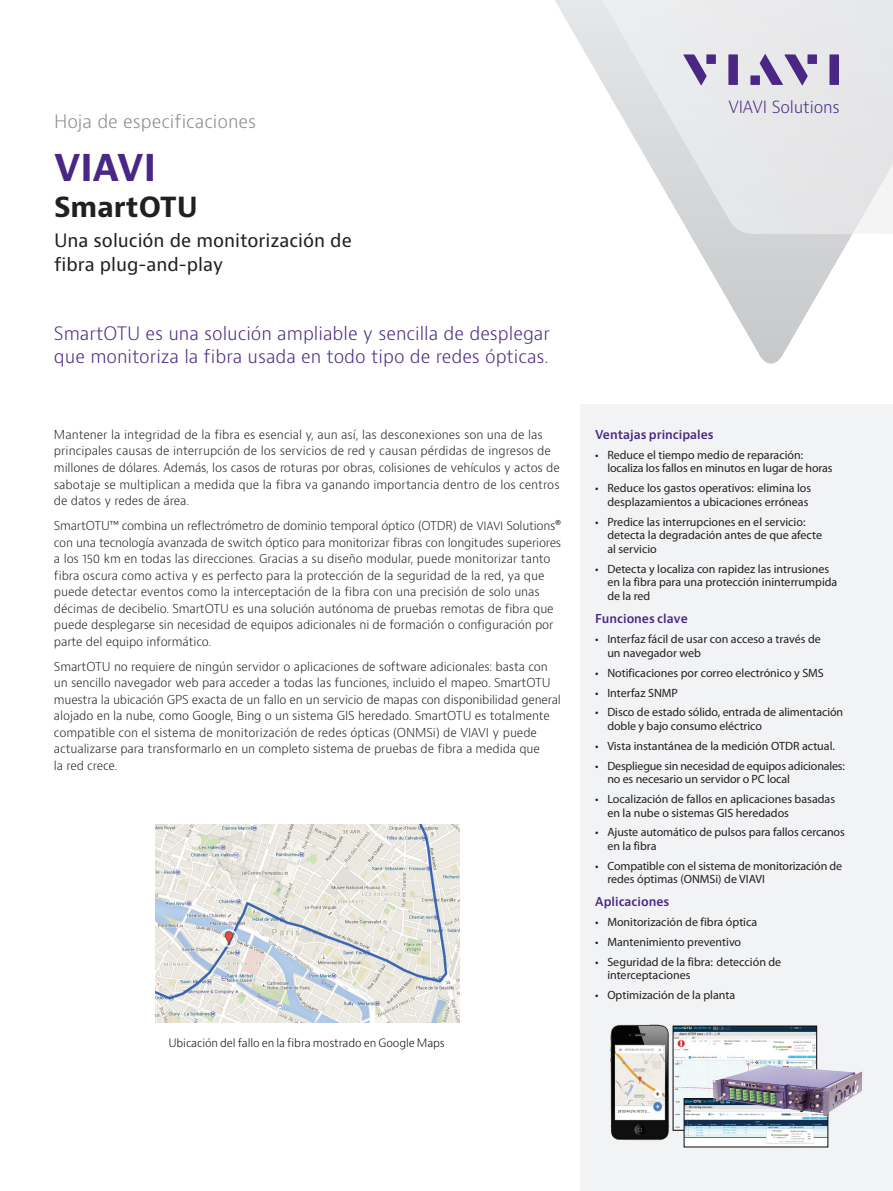
<style>
.page{position:relative;width:893px;height:1191px;background:#fff}
.page>*{position:absolute;margin:0;border:0;box-sizing:border-box;transform-origin:0 0}
.t1{font:700 36px "Bernino Sans";color:#4a2785}
.t2{font:700 27px "Bernino Sans";color:#231f20}
.t3{font:300 18px/22.5px "Bernino Sans";color:#4a2785}
.t4{font:18px/24px "Bernino Sans";color:#231f20}
.t5{font:300 18px "Bernino Sans";color:#87898c}
.t6{font:300 16.35px "Bernino Sans";letter-spacing:-.01em;color:#4a2785}
.t7{font:300 12px/16.5px "Bernino Sans";letter-spacing:-.01em;color:#231f20}
.t8{font:12px/13.5px "Myriad Pro";color:#231f20}
.t9{font:600 12px "Bernino Sans";color:#4a2785}
.t10{font:300 11.25px "Bernino Sans";letter-spacing:-.01em;color:#110a0c}
</style>
<div class="page">
<svg style="left:690px;top:234px;width:162px;height:130px"></svg>
<svg style="left:555px;top:0;width:338px;height:234px"></svg>
<svg style="left:683px;top:54px;width:24px;height:31px"></svg>
<div style="left:706px;top:54px;width:10px;height:10px;background:#4a2785"></div>
<div style="left:728px;top:54px;width:10px;height:31px;background:#4a2785"></div>
<div style="left:807px;top:54px;width:10px;height:10px;background:#4a2785"></div>
<div style="left:829px;top:54px;width:10px;height:31px;background:#4a2785"></div>
<svg style="left:760px;top:54px;width:48px;height:31px"></svg>
<div style="left:750px;top:75px;width:10px;height:10px;background:#4a2785"></div>
<div style="left:580px;top:404px;width:313px;height:787px;background:#f2f3f4"></div>
<img style="left:675px;top:1028px;width:140px;height:100px">
<div style="left:673px;top:1026px;width:144px;height:104px;border:1px solid #110a0c"></div>
<img style="left:686px;top:1100px;width:140px;height:45px">
<div style="left:684px;top:1098px;width:144px;height:49px;border:1px solid #110a0c"></div>
<img style="left:712px;top:1065px;width:151px;height:51px">
<img style="left:610px;top:1024px;width:60px;height:117px">
<img style="left:155px;top:824px;width:305px;height:198px">
<h3 class="t5" style="left:54px;top:109px;width:204px">Hoja de especificaciones</h3>
<h1 class="t1" style="left:54px;top:144px;width:104px">VIAVI</h1>
<h2 class="t2" style="left:54px;top:189px;width:145px">SmartOTU</h2>
<h3 class="t4" style="left:54px;top:228px;width:299px">Una solución de monitorización de fibra plug-and-play</h3>
<h3 class="t3" style="left:54px;top:323px;width:498px">SmartOTU es una solución ampliable y sencilla de desplegar que monitoriza la fibra usada en todo tipo de redes ópticas.</h3>
<p class="t7" style="left:54px;top:426px;width:507px">Mantener la integridad de la fibra es esencial y, aun así, las desconexiones son una de las principales causas de interrupción de los servicios de red y causan pérdidas de ingresos de millones de dólares. Además, los casos de roturas por obras, colisiones de vehículos y actos de sabotaje se multiplican a medida que la fibra va ganando importancia dentro de los centros de datos y redes de área.</p>
<p class="t7" style="left:54px;top:517px;width:509px">SmartOTU™ combina un reflectrómetro de dominio temporal óptico (OTDR) de VIAVI Solutions® con una tecnología avanzada de switch óptico para monitorizar fibras con longitudes superiores a los 150 km en todas las direcciones. Gracias a su diseño modular, puede monitorizar tanto fibra oscura como activa y es perfecto para la protección de la seguridad de la red, ya que puede detectar eventos como la interceptación de la fibra con una precisión de solo unas décimas de decibelio. SmartOTU es una solución autónoma de pruebas remotas de fibra que puede desplegarse sin necesidad de equipos adicionales ni de formación o configuración por parte del equipo informático.</p>
<p class="t7" style="left:54px;top:658px;width:508px">SmartOTU no requiere de ningún servidor o aplicaciones de software adicionales: basta con un sencillo navegador web para acceder a todas las funciones, incluido el mapeo. SmartOTU muestra la ubicación GPS exacta de un fallo en un servicio de mapas con disponibilidad general alojado en la nube, como Google, Bing o un sistema GIS heredado. SmartOTU es totalmente compatible con el sistema de monitorización de redes ópticas (ONMSi) de VIAVI y puede actualizarse para transformarlo en un completo sistema de pruebas de fibra a medida que<br>la red crece.</p>
<p class="t10" style="left:168px;top:1035px;width:278px">Ubicación del fallo en la fibra mostrado en Google Maps</p>
<h3 class="t6" style="left:728px;top:96px;width:113px">VIAVI Solutions</h3>
<p class="t9" style="left:595px;top:427px;width:120px">Ventajas principales</p>
<p class="t8" style="left:607px;top:448px;width:227px;text-indent:-12px">• Reduce el tiempo medio de reparación: localiza los fallos en minutos en lugar de horas</p>
<p class="t8" style="left:595px;top:481px;width:217px;text-align:right">• Reduce los gastos operativos: elimina los desplazamientos a ubicaciones erróneas</p>
<p class="t8" style="left:607px;top:515px;width:216px;text-indent:-12px">• Predice las interrupciones en el servicio: detecta la degradación antes de que afecte al servicio</p>
<p class="t8" style="left:607px;top:561px;width:232px;line-height:14px;text-indent:-12px">• Detecta y localiza con rapidez las intrusiones en la fibra para una protección ininterrumpida de la red</p>
<p class="t9" style="left:595px;top:611px;width:94px">Funciones clave</p>
<p class="t8" style="left:607px;top:632px;width:215px;text-indent:-12px">• Interfaz fácil de usar con acceso a través de un navegador web</p>
<p class="t8" style="left:595px;top:665px;width:230px">• Notificaciones por correo electrónico y SMS</p>
<p class="t8" style="left:595px;top:685px;width:84px">• Interfaz SNMP</p>
<p class="t8" style="left:607px;top:705px;width:237px;text-indent:-12px">• Disco de estado sólido, entrada de alimentación doble y bajo consumo eléctrico</p>
<p class="t8" style="left:595px;top:739px;width:241px">• Vista instantánea de la medición OTDR actual.</p>
<p class="t8" style="left:607px;top:758px;width:239px;text-indent:-12px">• Despliegue sin necesidad de equipos adicionales: no es necesario un servidor o PC local</p>
<p class="t8" style="left:607px;top:792px;width:229px;text-indent:-12px">• Localización de fallos en aplicaciones basadas en la nube o sistemas GIS heredados</p>
<p class="t8" style="left:607px;top:825px;width:239px;text-indent:-12px">• Ajuste automático de pulsos para fallos cercanos en la fibra</p>
<p class="t8" style="left:607px;top:859px;width:236px;text-indent:-12px">• Compatible con el sistema de monitorización de redes óptimas (ONMSi) de VIAVI</p>
<p class="t9" style="left:595px;top:894px;width:75px">Aplicaciones</p>
<p class="t8" style="left:595px;top:915px;width:163px">• Monitorización de fibra óptica</p>
<p class="t8" style="left:595px;top:935px;width:147px">• Mantenimiento preventivo</p>
<p class="t8" style="left:607px;top:955px;width:175px;text-indent:-12px">• Seguridad de la fibra: detección de interceptaciones</p>
<p class="t8" style="left:595px;top:988px;width:141px">• Optimización de la planta</p>
</div>
